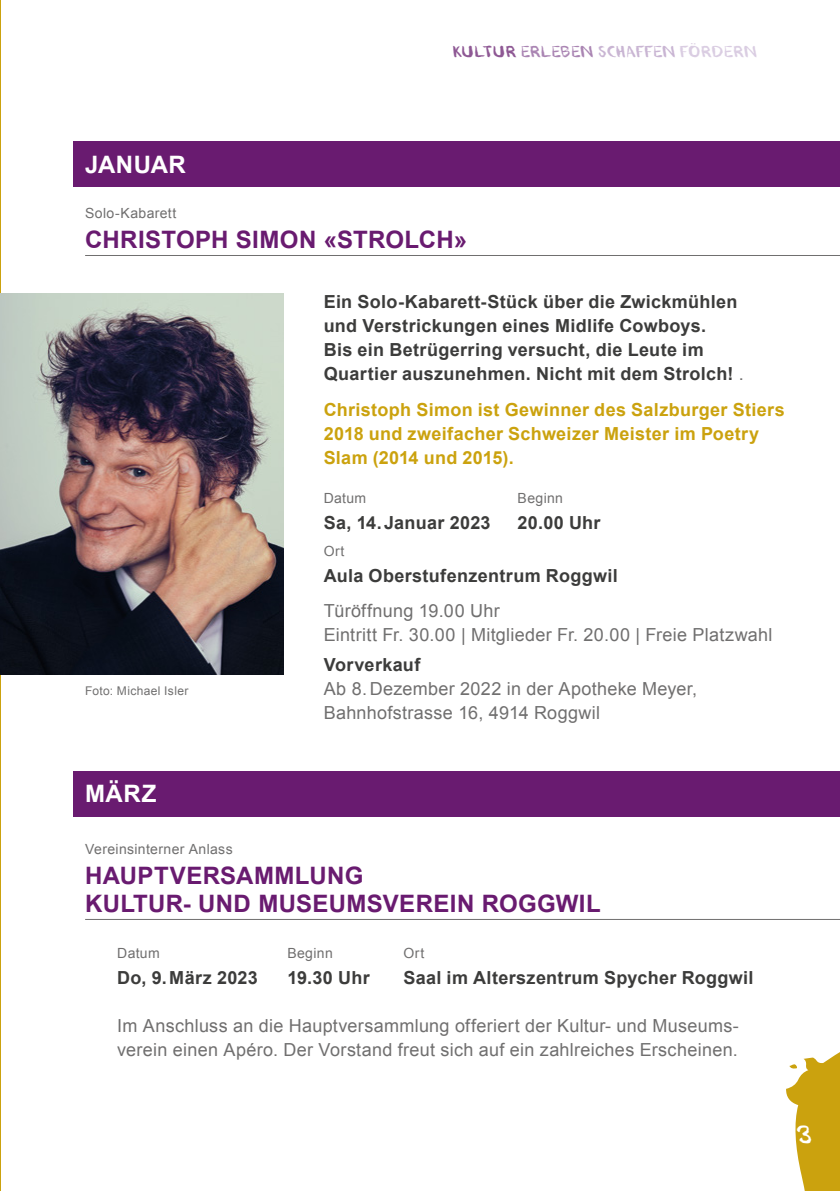
<style>
.page{position:relative;width:840px;height:1191px;background:#fff}
.page>*{position:absolute;margin:0;border:0;box-sizing:border-box;transform-origin:0 0}
.t1{font:700 24px/28px "Arial";letter-spacing:.015em;color:#691b70}
.t2{font:700 24px "Arial";letter-spacing:.02em;color:#fff}
.t3{font:italic 22px "Blemished";color:#fff}
.t4{font:700 18px/24px "Arial";letter-spacing:.02em;color:#3c3c3b}
.t5{font:18px/24px "Arial";letter-spacing:.015em;color:#706f6f}
.t6{font:700 18px/24px "Arial";letter-spacing:.02em;color:#cba20e}
.t7{font:14px "Arial";letter-spacing:.025em;color:#706f6f}
.t8{font:italic 14px "Blemished";color:#c9b5d3}
.t9{font:12px "Arial";letter-spacing:.03em;color:#706f6f}
.s1{color:#8e5894}
.s2{color:#aa85b3}
.s3{color:#dacde2}
.s4{font-weight:400;color:#706f6f}
</style>
<div class="page">
<div style="left:74px;top:141px;width:765px;height:46px;background:#691b70"></div>
<hr style="left:0;top:0;width:1px;height:1191px;background:#cba20e">
<div style="left:74px;top:771px;width:765px;height:45px;background:#691b70"></div>
<svg style="left:786px;top:1052px;width:53px;height:139px"></svg>
<hr style="left:85px;top:255px;width:754px;height:1px;background:#706f6f">
<hr style="left:85px;top:919px;width:754px;height:1px;background:#706f6f">
<img style="left:0;top:293px;width:284px;height:382px">
<p class="t8" style="left:454px;top:42px;width:308px"><span class="s1">KULTUR</span> <span class="s2">ERLEBEN</span> SCHAFFEN <span class="s3">FÖRDERN</span></p>
<h1 class="t2" style="left:85px;top:148px;width:102px">JANUAR</h1>
<p class="t7" style="left:85px;top:204px;width:93px">Solo-Kabarett</p>
<h1 class="t1" style="left:85px;top:227px;width:383px">CHRISTOPH SIMON «STROLCH»</h1>
<p class="t9" style="left:85px;top:683px;width:105px">Foto: Michael Isler</p>
<h1 class="t2" style="left:85px;top:778px;width:73px">MÄRZ</h1>
<p class="t4" style="left:323px;top:290px;width:421px">Ein Solo-Kabarett-Stück über die Zwickmühlen und Verstrickungen eines Midlife Cowboys.<br>Bis ein Betrügerring versucht, die Leute im Quartier auszunehmen. Nicht mit dem Strolch! <span class="s4">.</span></p>
<p class="t6" style="left:323px;top:398px;width:462px">Christoph Simon ist Gewinner des Salzburger Stiers<br>2018 und zweifacher Schweizer Meister im Poetry<br>Slam (2014 und 2015).</p>
<p class="t7" style="left:323px;top:489px;width:44px">Datum</p>
<p class="t7" style="left:517px;top:489px;width:47px">Beginn</p>
<p class="t4" style="left:323px;top:511px;width:168px">Sa, 14.Januar 2023</p>
<p class="t4" style="left:517px;top:511px;width:84px">20.00 Uhr</p>
<p class="t7" style="left:323px;top:542px;width:22px">Ort</p>
<p class="t4" style="left:323px;top:564px;width:295px">Aula Oberstufenzentrum Roggwil</p>
<p class="t5" style="left:323px;top:599px;width:450px">Türöffnung 19.00 Uhr<br>Eintritt Fr. 30.00 | Mitglieder Fr. 20.00 | Freie Platzwahl</p>
<p class="t4" style="left:323px;top:653px;width:98px">Vorverkauf</p>
<p class="t5" style="left:323px;top:677px;width:375px">Ab 8. Dezember 2022 in der Apotheke Meyer,<br>Bahnhofstrasse 16, 4914 Roggwil</p>
<p class="t7" style="left:85px;top:840px;width:149px">Vereinsinterner Anlass</p>
<h1 class="t1" style="left:85px;top:862px;width:517px">HAUPTVERSAMMLUNG<br>KULTUR- UND MUSEUMSVEREIN ROGGWIL</h1>
<p class="t7" style="left:117px;top:944px;width:44px">Datum</p>
<p class="t7" style="left:287px;top:944px;width:47px">Beginn</p>
<p class="t7" style="left:403px;top:944px;width:22px">Ort</p>
<p class="t4" style="left:117px;top:966px;width:142px">Do, 9.März 2023</p>
<p class="t4" style="left:287px;top:966px;width:84px">19.30 Uhr</p>
<p class="t4" style="left:403px;top:966px;width:351px">Saal im Alterszentrum Spycher Roggwil</p>
<p class="t5" style="left:117px;top:1013px;width:623px">Im Anschluss an die Hauptversammlung offeriert der Kultur- und Museums&shy;verein einen Apéro. Der Vorstand freut sich auf ein zahlreiches Erscheinen.</p>
<p class="t3" style="left:798px;top:1119px;width:21px">3</p>
</div>
